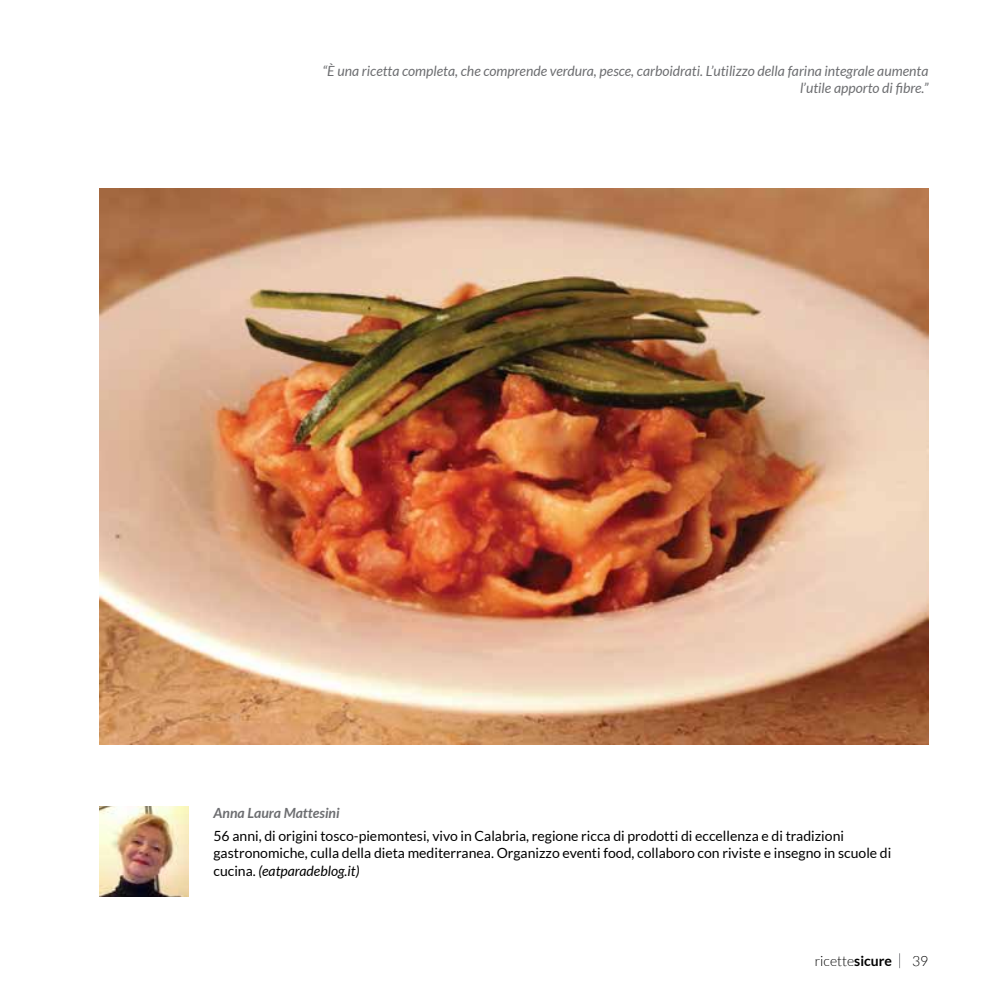
<style>
.page{position:relative;width:993px;height:993px;background:#fff}
.page>*{position:absolute;margin:0;border:0;box-sizing:border-box;transform-origin:0 0}
.t1{font:14px/17.5px "Lato";color:#000}
.t2{font:italic 14px/17.5px "Lato";color:#6d6e71;text-align:right}
.t3{font:italic 700 14px "Lato";color:#6d6e71}
.t4{font:300 14px "Lato";color:#000}
.s1{font-style:italic}
.s2{font-weight:700}
</style>
<div class="page">
<img style="left:99px;top:806px;width:90px;height:89px">
<img style="left:99px;top:189px;width:829px;height:555px">
<p class="t2" style="left:322px;top:62px;width:607px">“È una ricetta completa, che comprende verdura, pesce, carboidrati. L’utilizzo della farina integrale aumenta l’utile apporto di fibre.”</p>
<p class="t3" style="left:213px;top:804px;width:128px">Anna Laura Mattesini</p>
<p class="t1" style="left:213px;top:826px;width:679px">56 anni, di origini tosco-piemontesi, vivo in Calabria, regione ricca di prodotti di eccellenza e di tradizioni gastronomiche, culla della dieta mediterranea. Organizzo eventi food, collaboro con riviste e insegno in scuole di cucina. <span class="s1">(eatparadeblog.it)</span></p>
<p class="t4" style="left:814px;top:953px;width:79px">ricette<span class="s2">sicure</span></p>
<p class="t4" style="left:911px;top:953px;width:18px">39</p>
</div>
